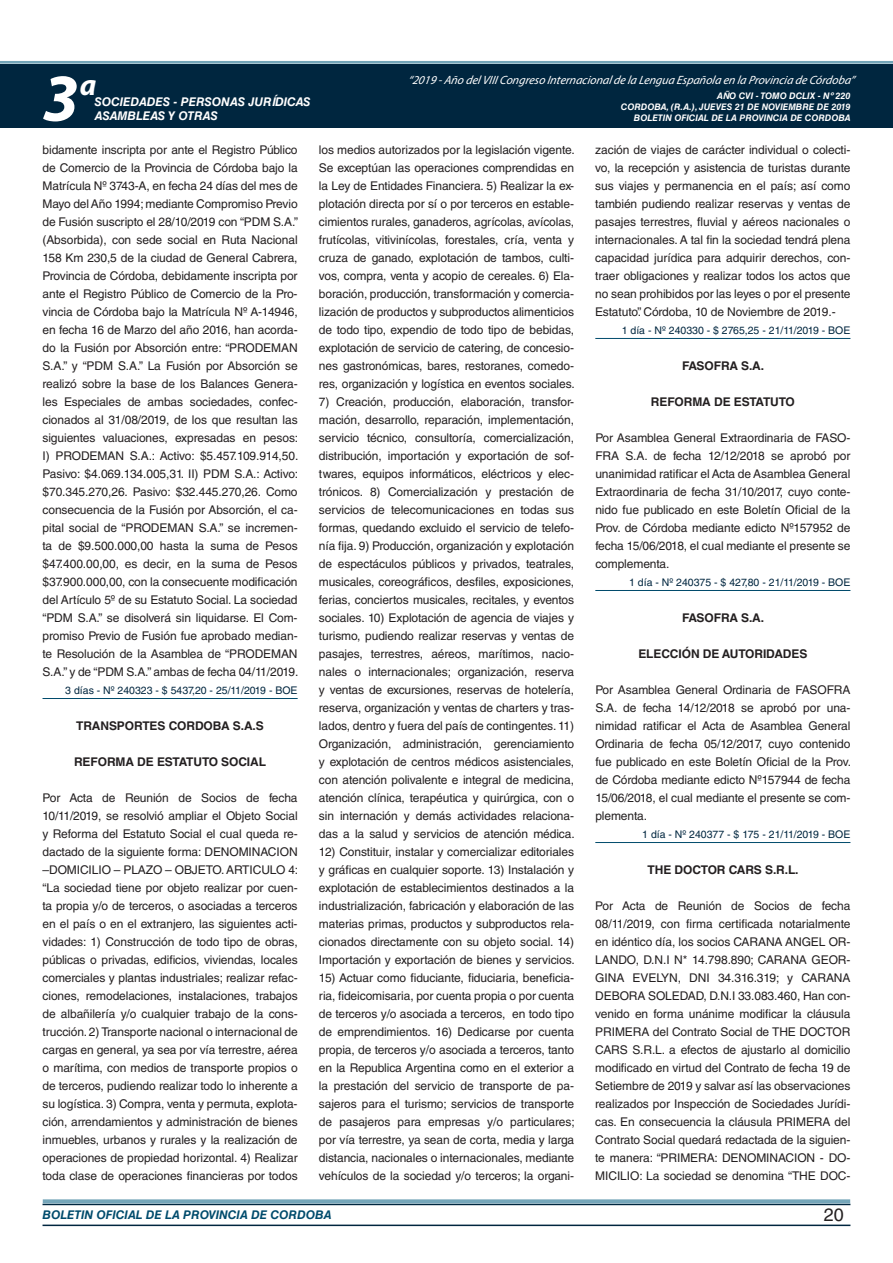
<style>
.page{position:relative;width:893px;height:1263px;background:#fff}
.page>*{position:absolute;margin:0;border:0;box-sizing:border-box;transform-origin:0 0}
.t1{font:italic 700 67.5px "Myriad Pro";color:#fff}
.t2{font:italic 700 30px "Myriad Pro";color:#fff}
.t3{font:18px "Helvetica LT Std";color:#231f20}
.t4{font:12px/18px "Helvetica LT Std";letter-spacing:-.01em;color:#231f20;text-align:justify}
.t5{font:700 12px "Helvetica LT Std";letter-spacing:-.01em;color:#231f20}
.t6{font:italic 12px "Myriad Pro";color:#fff}
.t7{font:italic 700 12px "Helvetica LT Std";color:#fff}
.t8{font:italic 700 12px "Helvetica LT Std";color:#004b6c}
.t9{font:10.5px "Helvetica LT Std";color:#00263f}
.t10{font:italic 700 9px/10.8px "Helvetica LT Std";color:#fff;text-align:right}
</style>
<div class="page">
<div style="left:0;top:61px;width:893px;height:6px;background:#fff;opacity:.75"></div>
<div style="left:0;top:64px;width:893px;height:64px;background:#00263f"></div>
<hr style="left:43px;top:1224px;width:807px;height:2px;background:#00263f">
<div style="left:42px;top:1198px;width:809px;height:8px;background:#fff;opacity:.75"></div>
<hr style="left:43px;top:698px;width:255px;height:1px;background:#004b6c">
<hr style="left:595px;top:338px;width:255px;height:1px;background:#004b6c">
<hr style="left:595px;top:590px;width:255px;height:1px;background:#004b6c">
<hr style="left:595px;top:842px;width:255px;height:1px;background:#004b6c">
<h2 class="t2" style="left:80px;top:66px;width:18px">a</h2>
<p class="t6" style="left:408px;top:72px;width:448px">“2019 -Año delVIIICongreso Internacionalde la Lengua Esp añola en la Provincia de Córdoba”</p>
<h1 class="t1" style="left:43px;top:54px;width:38px">3</h1>
<p class="t10" style="left:621px;top:91px;width:231px">AÑO CVI - TOMO DCLIX - Nº 220<br>CORDOBA, (R.A.), JUEVES 21 DE NOVIEMBRE DE 2019<br>BOLETIN OFICIAL DE LA PROVINCIA DE CORDOBA</p>
<p class="t7" style="left:95px;top:94px;width:217px">SOCIEDADES - PERSONAS JURÍDICAS</p>
<p class="t7" style="left:95px;top:109px;width:125px">ASAMBLEAS Y OTRAS</p>
<p class="t4" style="left:43px;top:141px;width:257px">bidamente inscripta por ante el Registro Público de Comercio de la Provincia de Córdoba bajo la Matrícula Nº 3743-A, en fecha 24 días del mes de Mayo del Año 1994; mediante Compromiso Previo de Fusión suscripto el 28/10/2019 con “PDM S.A.” (Absorbida), con sede social en Ruta Nacional 158 Km 230,5 de la ciudad de General Cabrera, Provincia de Córdoba, debidamente inscripta por ante el Registro Público de Comercio de la Pro&shy;vincia de Córdoba bajo la Matrícula Nº A-14946, en fecha 16 de Marzo del año 2016, han acorda&shy;do la Fusión por Absorción entre: “PRODEMAN S.A.” y “PDM S.A.” La Fusión por Absorción se realizó sobre la base de los Balances Genera&shy;les Especiales de ambas sociedades, confec&shy;cionados al 31/08/2019, de los que resultan las siguientes valuaciones, expresadas en pesos:<br>I) PRODEMAN S.A.: Activo: $5.457.109.914,50.<br>Pasivo: $4.069.134.005,31. II) PDM S.A.: Activo: $70.345.270,26. Pasivo: $32.445.270,26. Como consecuencia de la Fusión por Absorción, el ca&shy;pital social de “PRODEMAN S.A.” se incremen&shy;ta de $9.500.000,00 hasta la suma de Pesos $47.400.00,00, es decir, en la suma de Pesos $37.900.000,00, con la consecuente modificación del Artículo 5º de su Estatuto Social. La sociedad “PDM S.A.” se disolverá sin liquidarse. El Com&shy;promiso Previo de Fusión fue aprobado median&shy;te Resolución de la Asamblea de “PRODEMAN S.A.” y de “PDM S.A.” ambas de fecha 04/11/2019.</p>
<p class="t9" style="left:65px;top:684px;width:234px">3 días - Nº 240323 - $ 5437,20 - 25/11/2019 - BOE</p>
<p class="t5" style="left:76px;top:718px;width:17px">TRAN</p>
<p class="t5" style="left:109px;top:718px;width:70px">SPORTES CORDOBA</p>
<p class="t5" style="left:233px;top:718px;width:32px">S.A.S</p>
<p class="t5" style="left:74px;top:754px;width:164px">RE FORMA DE ESTATUTO SOCIAL</p>
<p class="t4" style="left:43px;top:789px;width:257px">Por Acta de Reunión de Socios de fecha 10/11/2019, se resolvió ampliar el Objeto Social y Reforma del Estatuto Social el cual queda re&shy;dactado de la siguiente forma: DENOMINACION –DOMICILIO – PLAZO – OBJETO. ARTICULO 4: “La sociedad tiene por objeto realizar por cuen&shy;ta propia y/o de terceros, o asociadas a terceros en el país o en el extranjero, las siguientes acti&shy;vidades: 1) Construcción de todo tipo de obras, públicas o privadas, edificios, viviendas, locales comerciales y plantas industriales; realizar refac&shy;ciones, remodelaciones, instalaciones, trabajos de albañilería y/o cualquier trabajo de la cons&shy;trucción. 2) Transporte nacional o internacional de cargas en general, ya sea por vía terrestre, aérea o marítima, con medios de transporte propios o de terceros, pudiendo realizar todo lo inherente a su logística. 3) Compra, venta y permuta, explota&shy;ción, arrendamientos y administración de bienes inmuebles, urbanos y rurales y la realización de operaciones de propiedad horizontal. 4) Realizar toda clase de operaciones financieras por todos</p>
<p class="t4" style="left:319px;top:141px;width:257px">los medios autorizados por la legislación vigente.<br>Se exceptúan las operaciones comprendidas en la Ley de Entidades Financiera. 5) Realizar la ex&shy;plotación directa por sí o por terceros en estable&shy;cimientos rurales, ganaderos, agrícolas, avícolas, frutícolas, vitivinícolas, forestales, cría, venta y cruza de ganado, explotación de tambos, culti&shy;vos, compra, venta y acopio de cereales. 6) Ela&shy;boración, producción, transformación y comercia&shy;lización de productos y subproductos alimenticios de todo tipo, expendio de todo tipo de bebidas, explotación de servicio de catering, de concesio&shy;nes gastronómicas, bares, restoranes, comedo&shy;res, organización y logística en eventos sociales.</p>
<p class="t4" style="left:319px;top:393px;width:257px">7) Creación, producción, elaboración, transfor&shy;mación, desarrollo, reparación, implementación, servicio técnico, consultoría, comercialización, distribución, importación y exportación de sof&shy;twares, equipos informáticos, eléctricos y elec&shy;trónicos. 8) Comercialización y prestación de servicios de telecomunicaciones en todas sus formas, quedando excluido el servicio de telefo&shy;nía fija. 9) Producción, organización y explotación de espectáculos públicos y privados, teatrales, musicales, coreográficos, desfiles, exposiciones, ferias, conciertos musicales, recitales, y eventos sociales. 10) Explotación de agencia de viajes y turismo, pudiendo realizar reservas y ventas de pasajes, terrestres, aéreos, marítimos, nacio&shy;nales o internacionales; organización, reserva y ventas de excursiones, reservas de hotelería, reserva, organización y ventas de charters y tras&shy;lados, dentro y fuera del país de contingentes. 11)<br>Organización, administración, gerenciamiento y explotación de centros médicos asistenciales, con atención polivalente e integral de medicina, atención clínica, terapéutica y quirúrgica, con o sin internación y demás actividades relaciona&shy;das a la salud y servicios de atención médica.</p>
<p class="t4" style="left:319px;top:843px;width:257px">12) Constituir, instalar y comercializar editoriales y gráficas en cualquier soporte. 13) Instalación y explotación de establecimientos destinados a la industrialización, fabricación y elaboración de las materias primas, productos y subproductos rela&shy;cionados directamente con su objeto social. 14)<br>Importación y exportación de bienes y servicios.</p>
<p class="t4" style="left:319px;top:969px;width:257px">15) Actuar como fiduciante, fiduciaria, beneficia&shy;ria, fideicomisaria, por cuenta propia o por cuenta de terceros y/o asociada a terceros, en todo tipo de emprendimientos. 16) Dedicarse por cuenta propia, de terceros y/o asociada a terceros, tanto en la Republica Argentina como en el exterior a la prestación del servicio de transporte de pa&shy;sajeros para el turismo; servicios de transporte de pasajeros para empresas y/o particulares; por vía terrestre, ya sean de corta, media y larga distancia, nacionales o internacionales, mediante vehículos de la sociedad y/o terceros; la organi-</p>
<p class="t4" style="left:595px;top:141px;width:257px">zación de viajes de carácter individual o colecti&shy;vo, la recepción y asistencia de turistas durante sus viajes y permanencia en el país; así como también pudiendo realizar reservas y ventas de pasajes terrestres, fluvial y aéreos nacionales o internacionales. A tal fin la sociedad tendrá plena capacidad jurídica para adquirir derechos, con&shy;traer obligaciones y realizar todos los actos que no sean prohibidos por las leyes o por el presente Estatuto”. Córdoba, 10 de Noviembre de 2019.-</p>
<p class="t9" style="left:622px;top:324px;width:230px">1 día - Nº 240330 - $ 2765,25 - 21/11/2019 - BOE</p>
<p class="t5" style="left:682px;top:358px;width:84px">FASOFRA S.A.</p>
<p class="t5" style="left:651px;top:394px;width:145px">RE FORMA DE ESTATUTO</p>
<p class="t4" style="left:595px;top:429px;width:257px">Por Asamblea General Extraordinaria de FASO-FRA S.A. de fecha 12/12/2018 se aprobó por unanimidad ratificar el Acta de Asamblea General Extraordinaria de fecha 31/10/2017, cuyo conte&shy;nido fue publicado en este Boletín Oficial de la Prov. de Córdoba mediante edicto Nº157952 de fecha 15/06/2018, el cual mediante el presente se complementa.</p>
<p class="t9" style="left:629px;top:576px;width:223px">1 día - Nº 240375 - $ 427,80 - 21/11/2019 - BOE</p>
<p class="t5" style="left:682px;top:610px;width:84px">FASOFRA S.A.</p>
<p class="t5" style="left:638px;top:646px;width:9px">ELECCIÓN</p>
<p class="t5" style="left:703px;top:646px;width:52px">DE AUTORIDADE</p>
<p class="t5" style="left:799px;top:646px;width:10px">S</p>
<p class="t4" style="left:595px;top:681px;width:257px">Por Asamblea General Ordinaria de FASOFRA S.A. de fecha 14/12/2018 se aprobó por una&shy;nimidad ratificar el Acta de Asamblea General Ordinaria de fecha 05/12/2017, cuyo contenido fue publicado en este Boletín Oficial de la Prov. de Córdoba mediante edicto Nº157944 de fecha 15/06/2018, el cual mediante el presente se com&shy;plementa.</p>
<p class="t9" style="left:642px;top:828px;width:210px">1 día - Nº 240377 - $ 175 - 21/11/2019 - BOE</p>
<p class="t5" style="left:648px;top:862px;width:37px">THE DOC</p>
<p class="t5" style="left:701px;top:862px;width:37px">TOR CAR</p>
<p class="t5" style="left:754px;top:862px;width:46px">S S.R.L.</p>
<p class="t4" style="left:595px;top:897px;width:257px">Por Acta de Reunión de Socios de fecha 08/11/2019, con firma certificada notarialmente en idéntico día, los socios CARANA ANGEL OR-LANDO, D.N.I N* 14.798.890; CARANA GEOR-GINA EVELYN, DNI 34.316.319; y CARANA DEBORA SOLEDAD, D.N.I 33.083.460, Han con&shy;venido en forma unánime modificar la cláusula PRIMERA del Contrato Social de THE DOCTOR CARS S.R.L. a efectos de ajustarlo al domicilio modificado en virtud del Contrato de fecha 19 de Setiembre de 2019 y salvar así las observaciones realizados por Inspección de Sociedades Jurídi&shy;cas. En consecuencia la cláusula PRIMERA del Contrato Social quedará redactada de la siguien&shy;te manera: “PRIMERA: DENOMINACION - DO-MICILIO: La sociedad se denomina “THE DOC-</p>
<p class="t8" style="left:43px;top:1208px;width:290px">BOLETIN OFICIAL DE LA PROVINCIA DE CORDOBA</p>
<h3 class="t3" style="left:824px;top:1204px;width:22px">20</h3>
</div>
